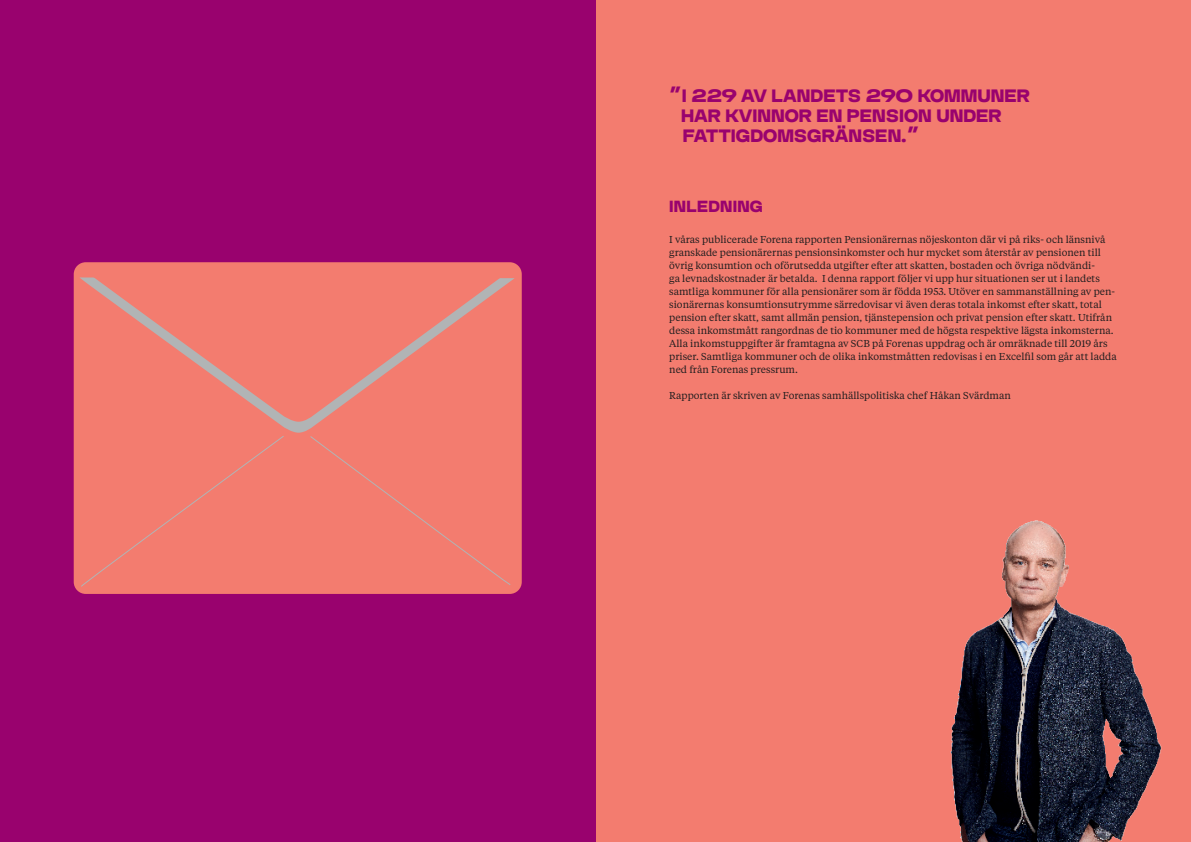
<style>
.page{position:relative;width:1191px;height:842px;background:#fff}
.page>*{position:absolute;margin:0;border:0;box-sizing:border-box;transform-origin:0 0}
.t1{font:20px/20px "Forena";color:#99026e}
.t2{font:18px "Forena";letter-spacing:.01em;color:#99026e}
.t3{font:10px/13px "Tiempos Text";color:#231f20}
</style>
<div class="page">
<div style="left:595px;top:0;width:596px;height:842px;background:#f37c6f"></div>
<div style="left:0;top:0;width:595px;height:842px;background:#99026e"></div>
<img style="left:950px;top:520px;width:211px;height:322px">
<div style="left:74px;top:262px;width:448px;height:332px;background:#f37c6f;border-radius:12px"></div>
<svg style="left:277px;top:422px;width:42px;height:11px"></svg>
<svg style="left:80px;top:277px;width:434px;height:145px"></svg>
<svg style="left:81px;top:436px;width:203px;height:151px"></svg>
<svg style="left:310px;top:436px;width:201px;height:149px"></svg>
<h1 class="t1" style="left:681px;top:86px;width:350px;text-indent:-12px">”I 229 AV LANDETS 290 KOMMUNER<br>HAR KVINNOR EN PENSION UNDER<br>FATTIGDOMSGRÄNSEN.”</h1>
<h2 class="t2" style="left:669px;top:197px;width:95px">INLEDNING</h2>
<p class="t3" style="left:669px;top:233px;width:449px">I våras publicerade Forena rapporten Pensionärernas nöjeskonton där vi på riks- och länsnivå granskade pensionärernas pensionsinkomster och hur mycket som återstår av pensionen till övrig konsumtion och oförutsedda utgifter efter att skatten, bostaden och övriga nödvändi-<br>ga levnadskostnader är betalda. I denna rapport följer vi upp hur situationen ser ut i landets samtliga kommuner för alla pensionärer som är födda 1953. Utöver en sammanställning av pen&shy;sionärernas konsumtionsutrymme särredovisar vi även deras totala inkomst efter skatt, total pension efter skatt, samt allmän pension, tjänstepension och privat pension efter skatt. Utifrån dessa inkomstmått rangordnas de tio kommuner med de högsta respektive lägsta inkomsterna.<br>Alla inkomstuppgifter är framtagna av SCB på Forenas uppdrag och är omräknade till 2019 års priser. Samtliga kommuner och de olika inkomstmåtten redovisas i en Excelfil som går att ladda ned från Forenas pressrum.</p>
<p class="t3" style="left:669px;top:389px;width:343px">Rapporten är skriven av Forenas samhällspolitiska chef Håkan Svärdman</p>
</div>
